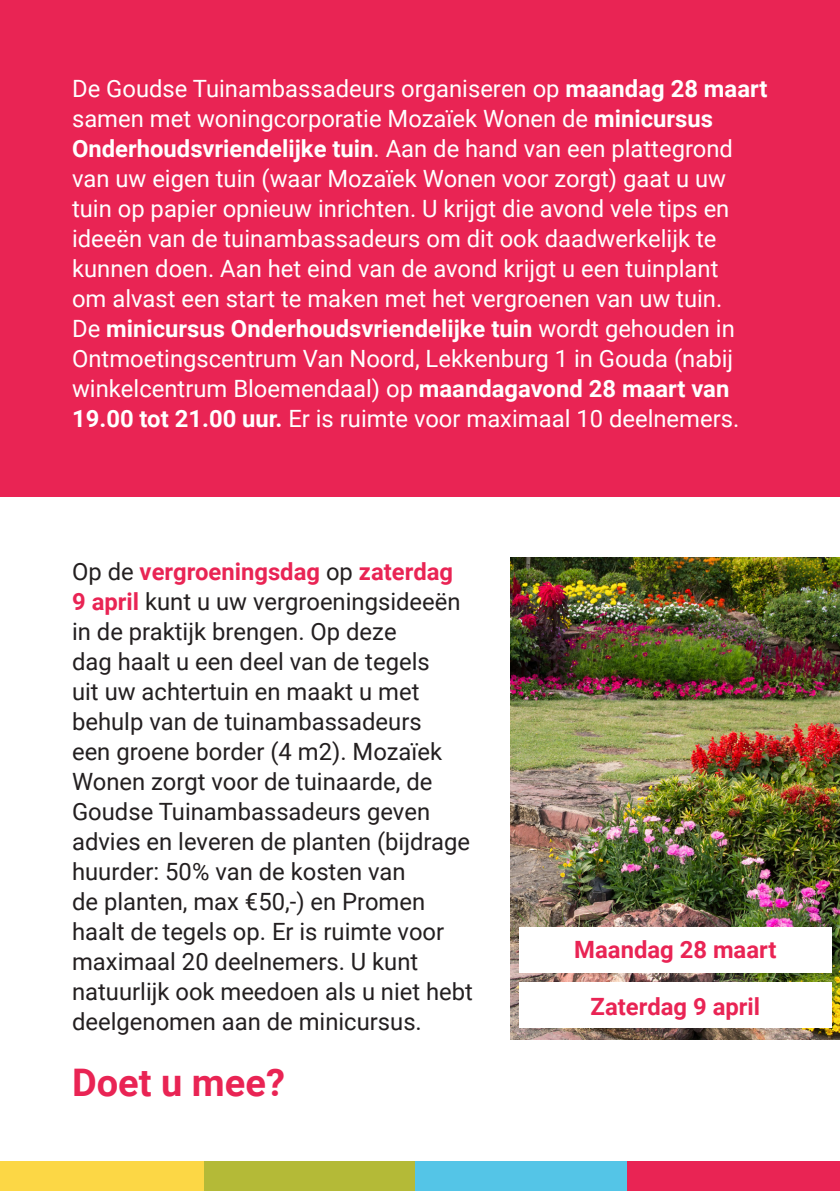
<style>
.page{position:relative;width:840px;height:1191px;background:#fff}
.page>*{position:absolute;margin:0;border:0;box-sizing:border-box;transform-origin:0 0}
.t1{font:700 38px "Roboto";color:#e92454}
.t2{font:23.8px/30px "Roboto";color:#fff}
.t3{font:23.8px/30px "Roboto";color:#231f20}
.t4{font:700 23.8px "Roboto";color:#e92454}
.s1{font-weight:700}
.s2{font-weight:700;color:#e92454}
</style>
<div class="page">
<div style="left:0;top:0;width:839px;height:496px;background:#e92454"></div>
<img style="left:510px;top:557px;width:329px;height:482px">
<div style="left:203px;top:1161px;width:212px;height:30px;background:#b4ba37"></div>
<div style="left:0;top:1161px;width:203px;height:30px;background:#fcd745"></div>
<div style="left:415px;top:1161px;width:212px;height:30px;background:#54c5e7"></div>
<div style="left:627px;top:1161px;width:212px;height:30px;background:#e92454"></div>
<div style="left:519px;top:982px;width:312px;height:46px;background:#fff"></div>
<div style="left:519px;top:927px;width:312px;height:46px;background:#fff"></div>
<p class="t2" style="left:72px;top:73px;width:696px">De Goudse Tuinambassadeurs organiseren op <span class="s1">maandag 28 maart </span>samen met woningcorporatie Mozaïek Wonen de <span class="s1">minicursus Onderhoudsvriendelijke tuin</span>. Aan de hand van een plattegrond van uw eigen tuin (waar Mozaïek Wonen voor zorgt) gaat u uw tuin op papier opnieuw inrichten. U krijgt die avond vele tips en ideeën van de tuinambassadeurs om dit ook daadwerkelijk te kunnen doen. Aan het eind van de avond krijgt u een tuinplant<br>om alvast een start te maken met het vergroenen van uw tuin.<br>De <span class="s1">minicursus Onderhoudsvriendelijke tuin</span> wordt gehouden in Ontmoetingscentrum Van Noord, Lekkenburg 1 in Gouda (nabij winkelcentrum Bloemendaal) op <span class="s1">maandagavond 28 maart van 19.00 tot 21.00 uur.</span> Er is ruimte voor maximaal 10 deelnemers.</p>
<p class="t3" style="left:72px;top:555px;width:402px">Op de <span class="s2">vergroeningsdag</span> op <span class="s2">zaterdag<br>9 april</span> kunt u uw vergroeningsideeën in de praktijk brengen. Op deze<br>dag haalt u een deel van de tegels<br>uit uw achtertuin en maakt u met behulp van de tuinambassadeurs<br>een groene border (4 m2). Mozaïek Wonen zorgt voor de tuinaarde, de Goudse Tuinambassadeurs geven advies en leveren de planten (bijdrage huurder: 50% van de kosten van<br>de planten, max €50,-) en Promen haalt de tegels op. Er is ruimte voor maximaal 20 deelnemers. U kunt natuurlijk ook meedoen als u niet hebt deelgenomen aan de minicursus.</p>
<p class="t1" style="left:72px;top:1055px;width:214px">Doet u mee?</p>
<p class="t4" style="left:574px;top:933px;width:203px">Maandag 28 maart</p>
<p class="t4" style="left:590px;top:989px;width:171px">Zaterdag 9 april</p>
</div>
